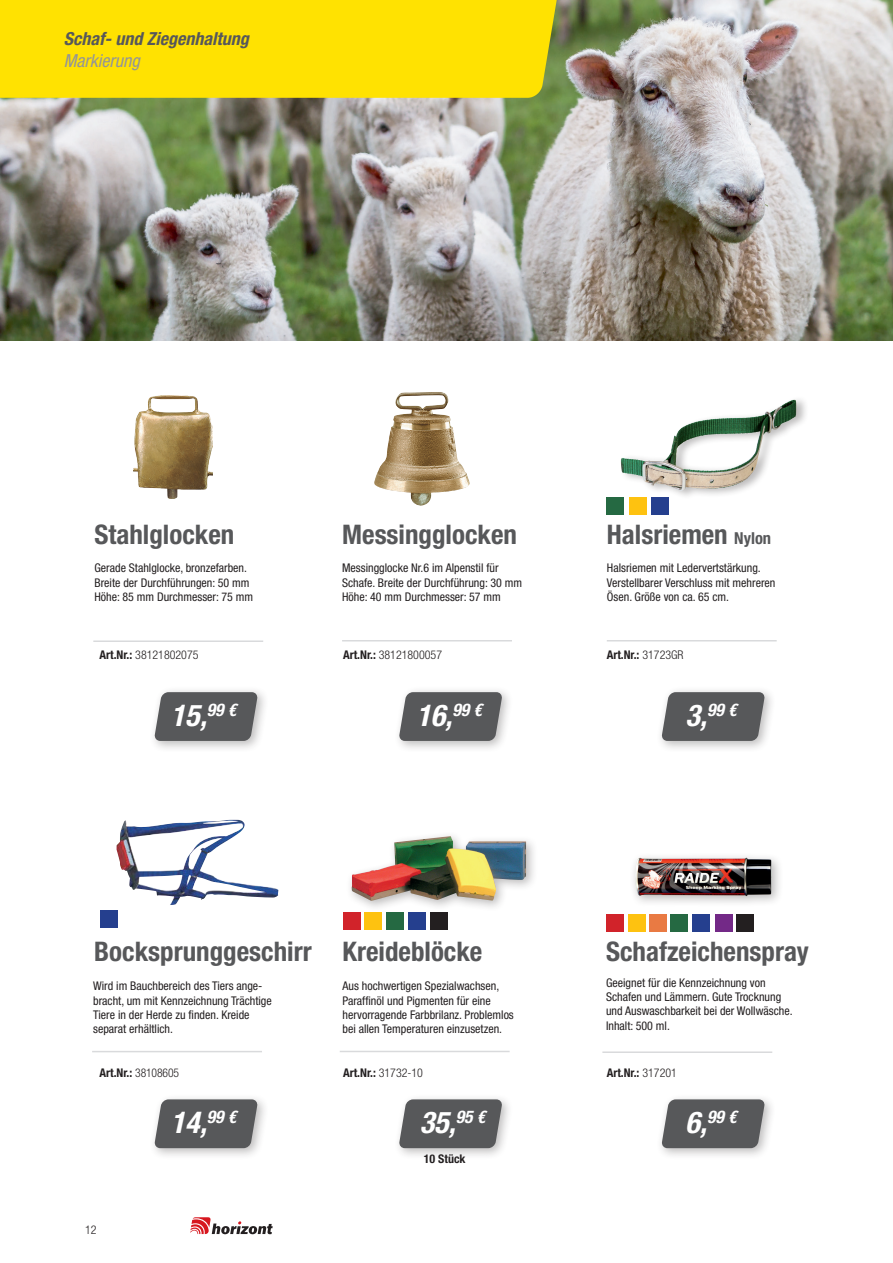
<style>
.page{position:relative;width:893px;height:1263px;background:#fff}
.page>*{position:absolute;margin:0;border:0;box-sizing:border-box;transform-origin:0 0}
.t1{font:italic 700 condensed 30px "Helvetica Neue";color:#fff}
.t2{font:700 condensed 27px "Helvetica Neue";color:#57585a}
.t3{font:italic 700 condensed 18px "Helvetica Neue";color:#57585a}
.t4{font:italic condensed 18px "Helvetica Neue";color:#939598}
.t5{font:italic 700 condensed 17.55px "Helvetica Neue";color:#fff}
.Artikeltext_Helv_Rom{font:condensed 12px/14.4px "Helvetica Neue";color:#231f20}
.t6{font:700 condensed 12px "Helvetica Neue";color:#231f20}
.t7{font:300 condensed 12px "Helvetica Neue";color:#231f20}
.s1{font-size:16.5px}
.s2{font-weight:700}
.s3{font-weight:300}
.s4{font-size:30px}
</style>
<div class="page">
<svg style="left:190px;top:1217px;width:83px;height:17px"></svg>
<img style="left:0;top:0;width:893px;height:340px">
<div style="left:620px;top:395px;width:189px;height:105px;background:#231f20;opacity:.3"></div>
<img style="left:653px;top:400px;width:141px;height:61px">
<div style="left:607px;top:497px;width:17px;height:18px;background:#256942"></div>
<div style="left:629px;top:497px;width:18px;height:18px;background:#fec210"></div>
<div style="left:651px;top:497px;width:18px;height:18px;background:#253f8e"></div>
<div style="left:346px;top:830px;width:192px;height:82px;background:#231f20;opacity:.3"></div>
<img style="left:351px;top:836px;width:175px;height:65px">
<div style="left:670px;top:914px;width:18px;height:18px;background:#256942"></div>
<div style="left:628px;top:914px;width:18px;height:18px;background:#fec210"></div>
<div style="left:692px;top:914px;width:18px;height:18px;background:#253f8e"></div>
<div style="left:649px;top:914px;width:18px;height:18px;background:#e97a43"></div>
<div style="left:715px;top:914px;width:17px;height:18px;background:#732987"></div>
<div style="left:736px;top:914px;width:18px;height:18px;background:#231f20"></div>
<div style="left:607px;top:914px;width:17px;height:18px;background:#d1232a"></div>
<div style="left:387px;top:912px;width:17px;height:18px;background:#256942"></div>
<div style="left:364px;top:912px;width:18px;height:18px;background:#fec210"></div>
<div style="left:408px;top:912px;width:18px;height:18px;background:#253f8e"></div>
<div style="left:431px;top:912px;width:17px;height:18px;background:#231f20"></div>
<div style="left:343px;top:912px;width:18px;height:18px;background:#d1232a"></div>
<div style="left:100px;top:910px;width:18px;height:18px;background:#253f8e"></div>
<hr style="left:340px;top:1051px;width:170px;height:1px;background:#d9dadc">
<hr style="left:602px;top:1051px;width:170px;height:2px;background:#d9dadc">
<hr style="left:93px;top:640px;width:170px;height:2px;background:#d9dadc">
<hr style="left:342px;top:640px;width:170px;height:1px;background:#d9dadc">
<hr style="left:607px;top:640px;width:170px;height:1px;background:#d9dadc">
<hr style="left:92px;top:1051px;width:170px;height:1px;background:#d9dadc">
<div style="left:629px;top:852px;width:155px;height:56px;background:#231f20;opacity:.3"></div>
<img style="left:635px;top:857px;width:137px;height:42px">
<img style="left:117px;top:820px;width:162px;height:85px">
<img style="left:374px;top:392px;width:96px;height:114px">
<img style="left:134px;top:395px;width:78px;height:103px">
<div style="left:0;top:0;width:563px;height:98px;background:#ffe201"></div>
<div style="left:149px;top:686px;width:120px;height:67px;background:#231f20;opacity:.3"></div>
<svg style="left:154px;top:692px;width:104px;height:49px"></svg>
<div style="left:149px;top:1093px;width:120px;height:67px;background:#231f20;opacity:.3"></div>
<svg style="left:154px;top:1099px;width:104px;height:49px"></svg>
<div style="left:393px;top:686px;width:120px;height:67px;background:#231f20;opacity:.3"></div>
<svg style="left:398px;top:692px;width:105px;height:49px"></svg>
<div style="left:393px;top:1093px;width:120px;height:67px;background:#231f20;opacity:.3"></div>
<svg style="left:398px;top:1099px;width:105px;height:49px"></svg>
<div style="left:656px;top:686px;width:120px;height:67px;background:#231f20;opacity:.3"></div>
<svg style="left:661px;top:692px;width:104px;height:49px"></svg>
<div style="left:656px;top:1093px;width:120px;height:67px;background:#231f20;opacity:.3"></div>
<svg style="left:661px;top:1099px;width:104px;height:49px"></svg>
<p class="t3" style="left:64px;top:27px;width:186px">Schaf- und Ziegenhaltung</p>
<p class="t4" style="left:64px;top:51px;width:77px">Markierung</p>
<p class="t2" style="left:94px;top:518px;width:141px">Stahlglocken</p>
<p class="Artikeltext_Helv_Rom" style="left:94px;top:561px;width:154px">Gerade Stahlglocke, bronzefarben.</p>
<p class="Artikeltext_Helv_Rom" style="left:94px;top:575px;width:160px">Breite der Durchführungen: 50 mm<br>Höhe: 85 mm Durchmesser: 75 mm</p>
<p class="t2" style="left:342px;top:518px;width:176px">Messingglocken</p>
<p class="Artikeltext_Helv_Rom" style="left:342px;top:561px;width:181px">Messingglocke Nr.6 im Alpenstil für<br>Schafe. Breite der Durchführung: 30 mm<br>Höhe: 40 mm Durchmesser: 57 mm</p>
<p class="t2" style="left:607px;top:518px;width:166px">Halsriemen <span class="s1">Nylon</span></p>
<p class="Artikeltext_Helv_Rom" style="left:607px;top:561px;width:155px">Halsriemen mit Ledervertstärkung.</p>
<p class="Artikeltext_Helv_Rom" style="left:607px;top:575px;width:170px">Verstellbarer Verschluss mit mehreren<br>Ösen. Größe von ca. 65 cm.</p>
<p class="t7" style="left:99px;top:648px;width:101px"><span class="s2">Art.Nr.:</span> 38121802075</p>
<p class="t7" style="left:343px;top:648px;width:101px"><span class="s2">Art.Nr.:</span> 38121800057</p>
<p class="t6" style="left:607px;top:647px;width:78px">Art.Nr.: <span class="s3">31723GR</span></p>
<p class="t1" style="left:171px;top:697px;width:67px">15,<sup>99</sup> <sup>€</sup></p>
<p class="t1" style="left:416px;top:697px;width:67px">16,<sup>99</sup> <sup>€</sup></p>
<p class="t5" style="left:685px;top:699px;width:52px"><span class="s4">3,</span>99 €</p>
<p class="t2" style="left:94px;top:935px;width:219px">Bocksprunggeschirr</p>
<p class="t2" style="left:606px;top:935px;width:204px">Schafzeichenspray</p>
<p class="t2" style="left:343px;top:935px;width:141px">Kreideblöcke</p>
<p class="Artikeltext_Helv_Rom" style="left:343px;top:978px;width:173px">Aus hochwertigen Spezialwachsen, Paraffinöl und Pigmenten für eine hervorragende Farbbrilanz. Problemlos bei allen Temperaturen einzusetzen.</p>
<p class="Artikeltext_Helv_Rom" style="left:606px;top:975px;width:188px">Geeignet für die Kennzeichnung von<br>Schafen und Lämmern. Gute Trocknung und Auswaschbarkeit bei der Wollwäsche.</p>
<p class="Artikeltext_Helv_Rom" style="left:93px;top:978px;width:180px">Wird im Bauchbereich des Tiers ange&shy;bracht, um mit Kennzeichnung Trächtige Tiere in der Herde zu finden. Kreide separat erhältlich.</p>
<p class="Artikeltext_Helv_Rom" style="left:606px;top:1018px;width:65px">Inhalt: 500 ml.</p>
<p class="t6" style="left:99px;top:1065px;width:81px">Art.Nr.: <span class="s3">38108605</span></p>
<p class="t7" style="left:85px;top:1223px;width:13px">12</p>
<p class="t1" style="left:171px;top:1104px;width:67px">14,<sup>99</sup> <sup>€</sup></p>
<p class="t6" style="left:343px;top:1065px;width:82px">Art.Nr.: <span class="s3">31732-10</span></p>
<p class="t1" style="left:420px;top:1104px;width:67px">35,<sup>95</sup> <sup>€</sup></p>
<p class="t6" style="left:424px;top:1151px;width:43px">10 Stück</p>
<p class="t6" style="left:607px;top:1065px;width:72px">Art.Nr.: <span class="s3">317201</span></p>
<p class="t5" style="left:685px;top:1106px;width:52px"><span class="s4">6,</span>99 €</p>
</div>
